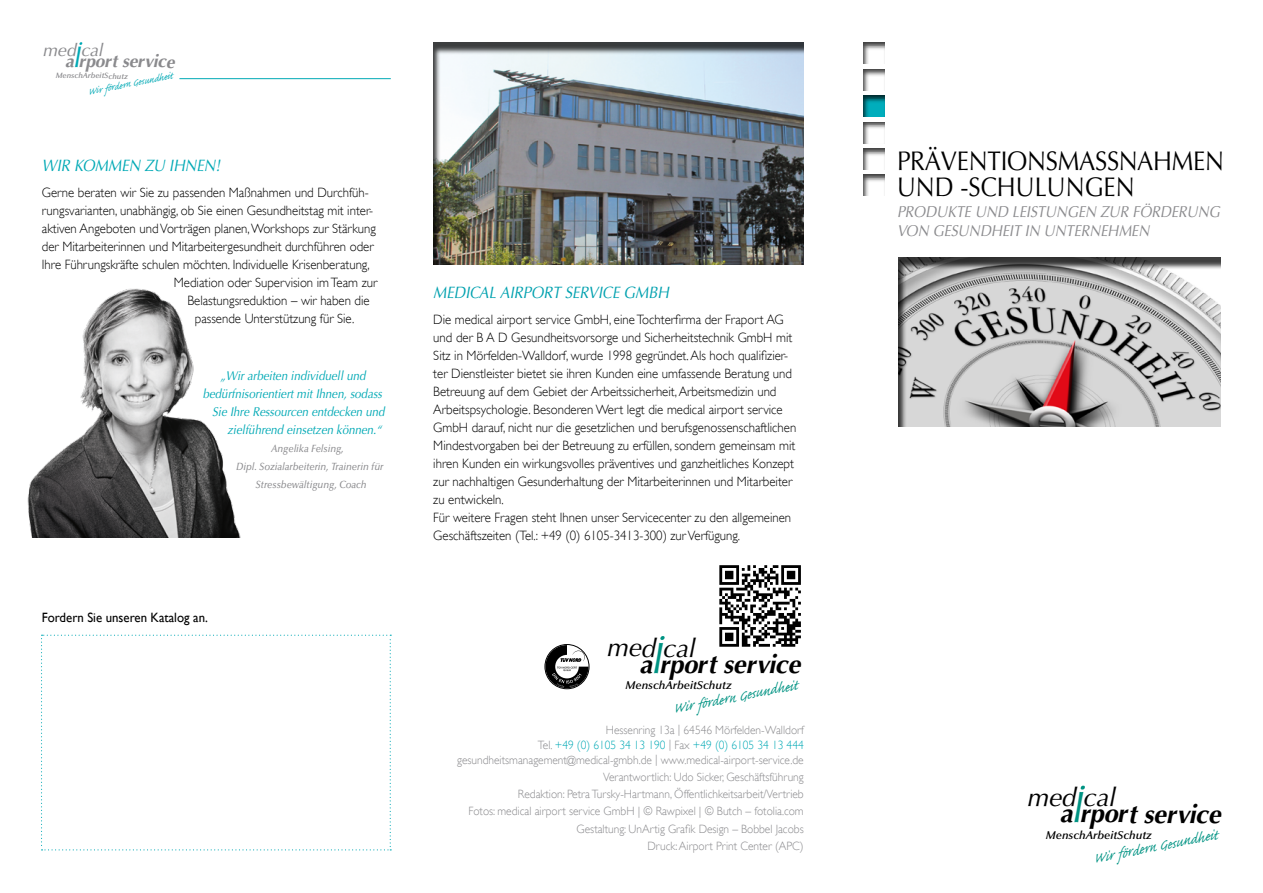
<style>
.page{position:relative;width:1263px;height:893px;background:#fff}
.page>*{position:absolute;margin:0;border:0;box-sizing:border-box;transform-origin:0 0}
.t1{font:italic 43.95px "Optima";color:#009383;scale:.86 1}
.t2{font:italic 30px "Optima";color:#00a9b5;scale:.86 1}
.t3{font:27px/26.8px "Optima";letter-spacing:-.01em;color:#000;scale:.9 1}
.t4{font:italic 700 25.95px "Optima";letter-spacing:-.015em;color:#000}
.t5{font:italic 25.95px "Optima";color:#000}
.t6{font:italic 17.85px "Caflisch Script Pro";color:#009383;scale:.94 1}
.t7{font:italic 700 17.55px "Optima";letter-spacing:-.015em;color:#8a8a8d}
.t8{font:italic 17.55px "Optima";color:#8a8a8d}
.t9{font:italic 16.5px "Optima";color:#00a1af;scale:.9 1}
.t10{font:italic 16.5px "Optima";color:#00a9b5;scale:.9 1}
.t11{font:italic 15.75px/18.9px "Optima";color:#8a8a8d;scale:.9 1}
.t12{font:300 13.5px/18px "Gill Sans";color:#000;scale:.95 1}
.t13{font:13.5px "Gill Sans";color:#000;scale:.95 1}
.t14{font:italic 12.75px "Optima";color:#00a9b5;scale:.9 1}
.t15{font:italic 12.15px "Caflisch Script Pro";color:#00a9b5;scale:.94 1}
.t16{font:300 12px/17.1px "Gill Sans";color:#8a8a8d;text-align:right;scale:.95 1}
.t17{font:italic 600 11.4px "Optima";color:#000}
.t18{font:italic 500 10.5px/18px "Optima";color:#8a8a8d;text-align:center;scale:.9 1}
.t19{font:italic 600 7.8px "Optima";color:#8a8a8d}
.s1{color:#00a9b5}
</style>
<div class="page">
<img style="left:27px;top:288px;width:214px;height:250px">
<div style="left:850px;top:31px;width:49px;height:34px;background:#000;opacity:.75"></div>
<div style="left:850px;top:57px;width:49px;height:34px;background:#000;opacity:.75"></div>
<div style="left:850px;top:83px;width:49px;height:35px;background:#000;opacity:.75"></div>
<div style="left:850px;top:110px;width:49px;height:34px;background:#000;opacity:.75"></div>
<div style="left:850px;top:136px;width:49px;height:35px;background:#000;opacity:.75"></div>
<div style="left:850px;top:162px;width:49px;height:35px;background:#000;opacity:.75"></div>
<hr style="left:179px;top:78px;width:212px;height:1px;background:#00a9b5">
<div style="left:885px;top:245px;width:348px;height:182px;background:#000;opacity:.75"></div>
<svg style="left:41px;top:635px;width:350px;height:215px"></svg>
<div style="left:420px;top:32px;width:396px;height:234px;background:#000;opacity:.75"></div>
<svg style="left:719px;top:565px;width:82px;height:82px"></svg>
<div style="left:545px;top:644px;width:44px;height:45px;border:1px solid #000;border-radius:50%"></div>
<svg style="left:545px;top:645px;width:43px;height:43px"></svg>
<svg style="left:660px;top:636px;width:5px;height:4px"></svg>
<svg style="left:1080px;top:785px;width:5px;height:5px"></svg>
<p class="t8" style="left:43px;top:40px;width:62px">med cal</p>
<p class="t7" style="left:65px;top:51px;width:111px">a rport service</p>
<h2 class="t2" style="left:73px;top:39px;width:10px">I</h2>
<p class="t15" style="left:87px;top:86px;width:93px;rotate:-11deg">Wir fördern Gesundheit</p>
<p class="t19" style="left:56px;top:71px;width:74px">MenschArbeitSchutz</p>
<p class="t10" style="left:42px;top:156px;width:200px">WIR KOMMEN ZU IHNEN!</p>
<p class="t12" style="left:42px;top:184px;width:346px">Gerne beraten wir Sie zu passenden Maßnahmen und Durchfüh-</p>
<p class="t12" style="left:42px;top:202px;width:350px">rungsvarianten, unabhängig, ob Sie einen Gesundheitstag mit inter-</p>
<p class="t12" style="left:42px;top:220px;width:353px">aktiven Angeboten und Vorträgen planen, Workshops zur Stärkung</p>
<p class="t12" style="left:42px;top:238px;width:351px">der Mitarbeiterinnen und Mitarbeitergesundheit durchführen oder</p>
<p class="t12" style="left:42px;top:256px;width:347px">Ihre Führungskräfte schulen möchten. Individuelle Krisenberatung,</p>
<p class="t12" style="left:174px;top:274px;width:216px">Mediation oder Supervision im Team zur</p>
<p class="t12" style="left:187px;top:292px;width:193px">Belastungsreduktion – wir haben die</p>
<p class="t12" style="left:195px;top:310px;width:169px">passende Unterstützung für Sie.</p>
<p class="t14" style="left:221px;top:368px;width:163px">„Wir arbeiten individuell und</p>
<p class="t14" style="left:203px;top:386px;width:201px">bedürfnisorientiert mit Ihnen, sodass</p>
<p class="t14" style="left:212px;top:404px;width:193px">Sie Ihre Ressourcen entdecken und</p>
<p class="t14" style="left:227px;top:422px;width:173px">zielführend einsetzen können.“</p>
<p class="t18" style="left:236px;top:439px;width:165px">Angelika Felsing,<br>Dipl. Sozialarbeiterin, Trainerin für<br>Stressbewältigung, Coach</p>
<p class="t13" style="left:42px;top:610px;width:176px">Fordern Sie unseren Katalog an.</p>
<p class="t9" style="left:433px;top:282px;width:263px">MEDICAL AIRPORT SERVICE GMBH</p>
<p class="t12" style="left:433px;top:311px;width:384px">Die medical airport service GmbH, eine Tochterfirma der Fraport AG und der B A D Gesundheitsvorsorge und Sicherheitstechnik GmbH mit Sitz in Mörfelden-Walldorf, wurde 1998 gegründet. Als hoch qualifizier&shy;ter Dienstleister bietet sie ihren Kunden eine umfassende Beratung und Betreuung auf dem Gebiet der Arbeitssicherheit, Arbeitsmedizin und Arbeitspsychologie. Besonderen Wert legt die medical airport service GmbH darauf, nicht nur die gesetzlichen und berufsgenossenschaftlichen Mindestvorgaben bei der Betreuung zu erfüllen, sondern gemeinsam mit ihren Kunden ein wirkungsvolles präventives und ganzheitliches Konzept zur nachhaltigen Gesunderhaltung der Mitarbeiterinnen und Mitarbeiter zu entwickeln.<br>Für weitere Fragen steht Ihnen unser Servicecenter zu den allgemeinen Geschäftszeiten (Tel.: +49 (0) 6105-3413-300) zur Verfügung.</p>
<h3 class="t5" style="left:606px;top:633px;width:90px">med cal</h3>
<h3 class="t4" style="left:640px;top:649px;width:162px">a rport service</h3>
<h1 class="t1" style="left:651px;top:632px;width:14px">I</h1>
<h3 class="t6" style="left:671px;top:700px;width:136px;rotate:-11deg">Wir fördern Gesundheit</h3>
<p class="t17" style="left:626px;top:679px;width:108px">MenschArbeitSchutz</p>
<p class="t16" style="left:457px;top:723px;width:366px;line-height:15px">Hessenring 13a | 64546 Mörfelden-Walldorf<br>Tel. <span class="s1">+49 (0) 6105 34 13 190</span> | Fax <span class="s1">+49 (0) 6105 34 13 444 </span>gesundheitsmanagement@medical-gmbh.de | www.medical-airport-service.de</p>
<p class="t16" style="left:468px;top:769px;width:354px">Verantwortlich: Udo Sicker, Geschäftsführung<br>Redaktion: Petra Tursky-Hartmann, Öffentlichkeitsarbeit/Vertrieb<br>Fotos: medical airport service GmbH | © Rawpixel | © Butch – fotolia.com Gestaltung: UnArtig Grafik Design – Bobbel Jacobs<br>Druck: Airport Print Center (APC)</p>
<h3 class="t3" style="left:897px;top:147px;width:365px">PRÄVENTIONSMASSNAHMEN<br>UND -SCHULUNGEN</h3>
<p class="t11" style="left:897px;top:203px;width:360px">PRODUKTE UND LEISTUNGEN ZUR FÖRDERUNG<br>VON GESUNDHEIT IN UNTERNEHMEN</p>
<h3 class="t5" style="left:1026px;top:782px;width:90px">med cal</h3>
<h3 class="t4" style="left:1060px;top:799px;width:162px">a rport service</h3>
<h1 class="t1" style="left:1071px;top:782px;width:14px">I</h1>
<h3 class="t6" style="left:1091px;top:850px;width:136px;rotate:-11deg">Wir fördern Gesundheit</h3>
<p class="t17" style="left:1046px;top:828px;width:108px">MenschArbeitSchutz</p>
</div>
